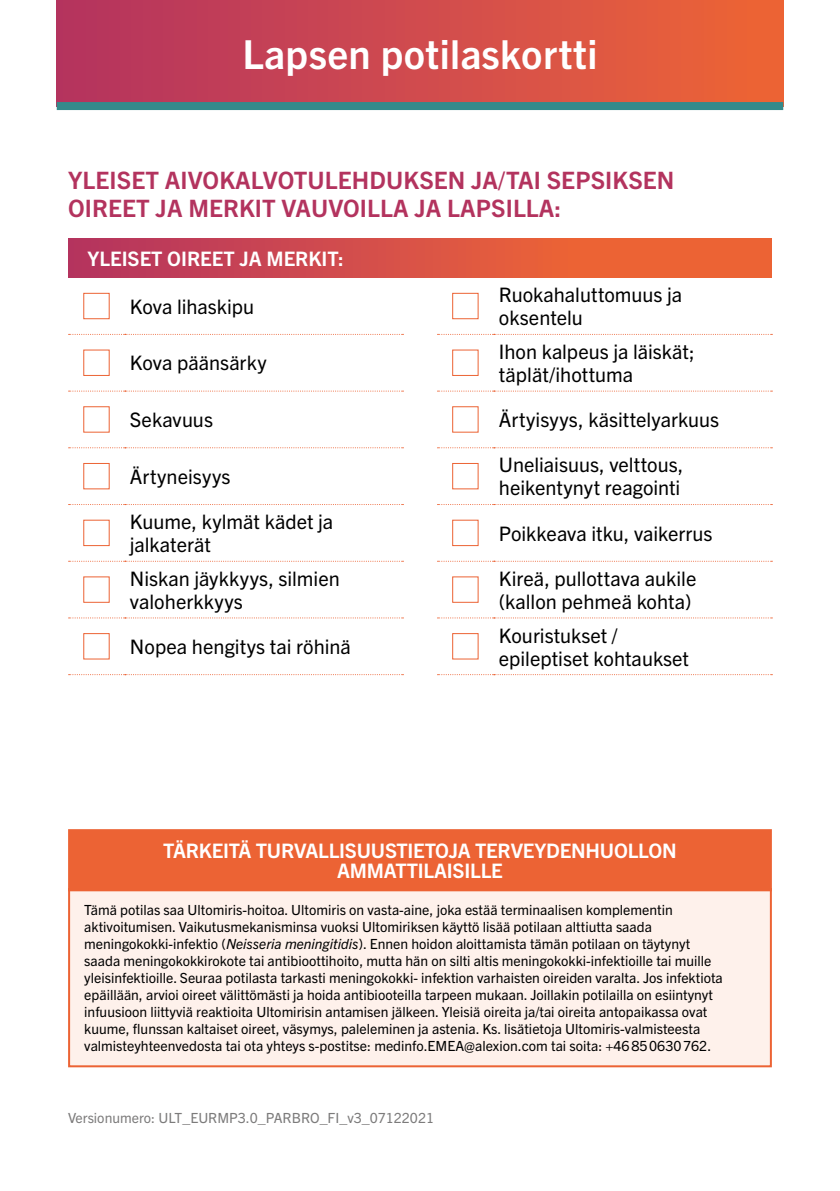
<style>
.page{position:relative;width:840px;height:1191px;background:#fff}
.page>*{position:absolute;margin:0;border:0;box-sizing:border-box;transform-origin:0 0}
.t1{font:700 40px "Trade Gothic Next LT Pro";letter-spacing:.01em;color:#fff}
.t2{font:700 24px/28px "Trade Gothic Next LT Pro";letter-spacing:.005em;color:#b3335e}
.t3{font:20px/23px "Trade Gothic Next LT Pro";color:#000}
.t4{font:700 20px/20px "Trade Gothic Next LT Pro";letter-spacing:-.01em;color:#fff;text-align:center}
.t5{font:14px/17px "Trade Gothic Next LT Pro";color:#000}
.t6{font:14px "Trade Gothic Next LT Pro";color:#7c7b7b}
.s1{font-style:italic}
</style>
<div class="page">
<div style="left:57px;top:0;width:725px;height:106px;background:linear-gradient(to right,#b33261,#ee6536)"></div>
<div style="left:69px;top:889px;width:701px;height:177px;background:#fef1eb"></div>
<div style="left:68px;top:888px;width:703px;height:179px;border:2px solid #ec6334"></div>
<div style="left:69px;top:830px;width:701px;height:60px;background:#ec6334"></div>
<div style="left:68px;top:829px;width:703px;height:62px;border:2px solid #ec6334"></div>
<div style="left:61px;top:102px;width:717px;height:8px;background:#348a8b"></div>
<div style="left:68px;top:238px;width:703px;height:40px;background:linear-gradient(to right,#b7365f,#f76d2c)"></div>
<svg style="left:69px;top:334px;width:334px;height:1px"></svg>
<svg style="left:437px;top:334px;width:335px;height:1px"></svg>
<svg style="left:69px;top:390px;width:334px;height:1px"></svg>
<svg style="left:437px;top:390px;width:335px;height:1px"></svg>
<svg style="left:69px;top:447px;width:334px;height:1px"></svg>
<svg style="left:437px;top:447px;width:335px;height:1px"></svg>
<svg style="left:69px;top:504px;width:334px;height:1px"></svg>
<svg style="left:437px;top:504px;width:335px;height:1px"></svg>
<svg style="left:69px;top:561px;width:334px;height:1px"></svg>
<svg style="left:437px;top:561px;width:335px;height:1px"></svg>
<svg style="left:69px;top:617px;width:334px;height:1px"></svg>
<svg style="left:437px;top:617px;width:335px;height:1px"></svg>
<svg style="left:69px;top:674px;width:334px;height:1px"></svg>
<svg style="left:437px;top:674px;width:335px;height:1px"></svg>
<div style="left:83px;top:293px;width:27px;height:26px;border:1px solid #ec6334"></div>
<div style="left:452px;top:293px;width:26px;height:26px;border:1px solid #ec6334"></div>
<div style="left:83px;top:349px;width:27px;height:27px;border:1px solid #ec6334"></div>
<div style="left:452px;top:349px;width:26px;height:27px;border:1px solid #ec6334"></div>
<div style="left:83px;top:406px;width:27px;height:27px;border:1px solid #ec6334"></div>
<div style="left:452px;top:406px;width:26px;height:27px;border:1px solid #ec6334"></div>
<div style="left:83px;top:463px;width:27px;height:26px;border:1px solid #ec6334"></div>
<div style="left:452px;top:463px;width:26px;height:26px;border:1px solid #ec6334"></div>
<div style="left:83px;top:519px;width:27px;height:27px;border:1px solid #ec6334"></div>
<div style="left:452px;top:519px;width:26px;height:27px;border:1px solid #ec6334"></div>
<div style="left:83px;top:576px;width:27px;height:27px;border:1px solid #ec6334"></div>
<div style="left:452px;top:576px;width:26px;height:27px;border:1px solid #ec6334"></div>
<div style="left:83px;top:633px;width:27px;height:26px;border:1px solid #ec6334"></div>
<div style="left:452px;top:633px;width:26px;height:26px;border:1px solid #ec6334"></div>
<h1 class="t1" style="left:242px;top:27px;width:356px">Lapsen potilaskortti</h1>
<h2 class="t2" style="left:68px;top:164px;width:607px">YLEISET AIVOKALVOTULEHDUKSEN JA/TAI SEPSIKSEN<br>OIREET JA MERKIT VAUVOILLA JA LAPSILLA:</h2>
<h3 class="t4" style="left:87px;top:247px;width:257px">YLEISET OIREET JA MERKIT:</h3>
<h3 class="t3" style="left:130px;top:294px;width:126px">Kova lihaskipu</h3>
<h3 class="t3" style="left:498px;top:282px;width:185px">Ruokahaluttomuus ja oksentelu</h3>
<h3 class="t3" style="left:130px;top:350px;width:138px">Kova päänsärky</h3>
<h3 class="t3" style="left:498px;top:339px;width:197px">Ihon kalpeus ja läiskät; täplät/ihottuma</h3>
<h3 class="t3" style="left:130px;top:407px;width:84px">Sekavuus</h3>
<h3 class="t3" style="left:498px;top:407px;width:222px">Ärtyisyys, käsittelyarkuus</h3>
<h3 class="t3" style="left:130px;top:464px;width:102px">Ärtyneisyys</h3>
<h3 class="t3" style="left:498px;top:452px;width:186px">Uneliaisuus, velttous, heikentynyt reagointi</h3>
<h3 class="t3" style="left:130px;top:509px;width:205px">Kuume, kylmät kädet ja jalkaterät</h3>
<h3 class="t3" style="left:498px;top:520px;width:215px">Poikkeava itku, vaikerrus</h3>
<h3 class="t3" style="left:130px;top:566px;width:211px">Niskan jäykkyys, silmien valoherkkyys</h3>
<h3 class="t3" style="left:498px;top:566px;width:199px">Kireä, pullottava aukile (kallon pehmeä kohta)</h3>
<h3 class="t3" style="left:130px;top:634px;width:222px">Nopea hengitys tai röhinä</h3>
<h3 class="t3" style="left:498px;top:622px;width:192px">Kouristukset / epileptiset kohtaukset</h3>
<h3 class="t4" style="left:163px;top:839px;width:514px">TÄRKEITÄ TURVALLISUUSTIETOJA TERVEYDENHUOLLON<br>AMMATTILAISILLE</h3>
<p class="t5" style="left:84px;top:900px;width:639px">Tämä potilas saa Ultomiris-hoitoa. Ultomiris on vasta-aine, joka estää terminaalisen komplementin aktivoitumisen. Vaikutusmekanisminsa vuoksi Ultomiriksen käyttö lisää potilaan alttiutta saada meningokokki-infektio (<span class="s1">Neisseria meningitidis</span>). Ennen hoidon aloittamista tämän potilaan on täytynyt saada meningokokkirokote tai antibioottihoito, mutta hän on silti altis meningokokki-infektioille tai muille yleisinfektioille. Seuraa potilasta tarkasti meningokokki- infektion varhaisten oireiden varalta. Jos infektiota epäillään, arvioi oireet välittömästi ja hoida antibiooteilla tarpeen mukaan. Joillakin potilailla on esiintynyt infuusioon liittyviä reaktioita Ultomirisin antamisen jälkeen. Yleisiä oireita ja/tai oireita antopaikassa ovat kuume, flunssan kaltaiset oireet, väsymys, paleleminen ja astenia. Ks. lisätietoja Ultomiris-valmisteesta valmisteyhteenvedosta tai ota yhteys s-postitse: medinfo.EMEA@alexion.com tai soita: +46850630762.</p>
<p class="t6" style="left:68px;top:1108px;width:367px">Versionumero: ULT_EURMP3.0_PARBRO_FI_v3_07122021</p>
</div>
